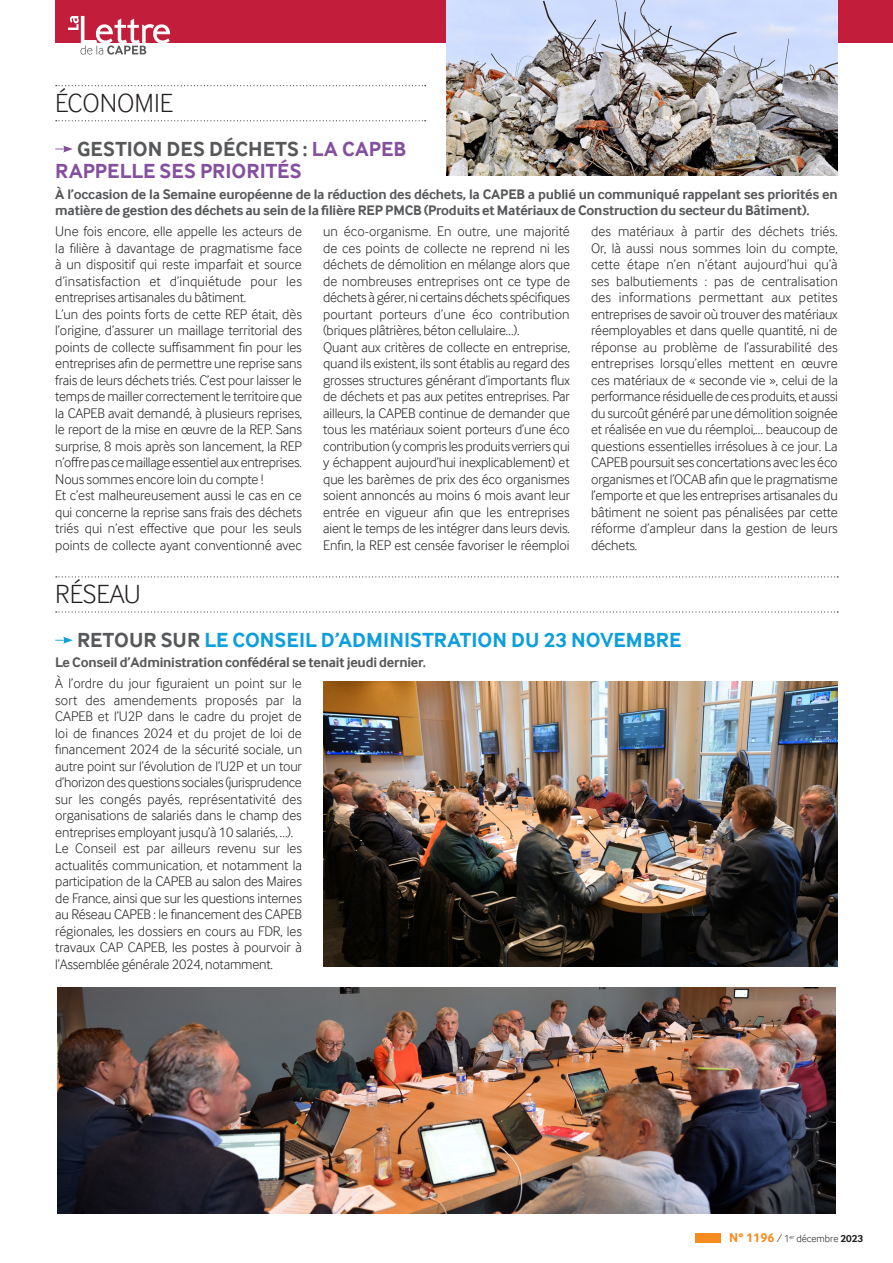
<style>
.page{position:relative;width:893px;height:1263px;background:#fff}
.page>*{position:absolute;margin:0;border:0;box-sizing:border-box;transform-origin:0 0}
.Chap_Paraph{font:300 27px "Inter Face";color:#231f20}
.Titre_article{font:700 21px "Inter Face";letter-spacing:.005em;color:#0c9fdc}
.Titre_article-2{font:700 21px/22.5px "Inter Face";letter-spacing:.005em;color:#854f9f}
.Textes_ok{font:300 14.25px/16.5px "Inter Face";letter-spacing:-.01em;color:#231f20;text-align:justify}
.Textes_ok-2{font:700 14.25px/16.5px "Inter Face";letter-spacing:-.015em;color:#57585a}
.t1{font:300 10.5px "Inter Face";color:#231f20}
.s1{color:#57585a}
.s2{font-weight:700;font-size:13.05px;color:#f68b1f}
.s3{font-weight:700}
</style>
<div class="page">
<div style="left:55px;top:0;width:838px;height:43px;background:#c21e3c"></div>
<div style="left:696px;top:1233px;width:25px;height:10px;background:#f68b1f"></div>
<svg style="left:68px;top:16px;width:102px;height:39px"></svg>
<svg style="left:56px;top:85px;width:370px;height:1px"></svg>
<svg style="left:56px;top:120px;width:370px;height:1px"></svg>
<svg style="left:55px;top:145px;width:18px;height:8px"></svg>
<img style="left:446px;top:0;width:392px;height:176px">
<svg style="left:56px;top:576px;width:782px;height:1px"></svg>
<svg style="left:56px;top:611px;width:782px;height:1px"></svg>
<svg style="left:55px;top:637px;width:18px;height:7px"></svg>
<img style="left:57px;top:987px;width:779px;height:226px">
<img style="left:323px;top:681px;width:515px;height:285px">
<p class="Chap_Paraph" style="left:55px;top:88px;width:119px">ÉCONOMIE</p>
<p class="Titre_article-2" style="left:55px;top:137px;width:352px;text-indent:22px"><span class="s1">GESTION DES DÉCHETS :</span> LA CAPEB<br>RAPPELLE SES PRIORITÉS</p>
<p class="Textes_ok-2" style="left:55px;top:186px;width:784px">À l’occasion de la Semaine européenne de la réduction des déchets, la CAPEB a publié un communiqué rappelant ses priorités en matière de gestion des déchets au sein de la filière REP PMCB (Produits et Matériaux de Construction du secteur du Bâtiment).</p>
<p class="Textes_ok" style="left:55px;top:223px;width:248px">Une fois encore, elle appelle les acteurs de la filière à davantage de pragmatisme face à un dispositif qui reste imparfait et source d’insatisfaction et d’inquiétude pour les entreprises artisanales du bâtiment.</p>
<p class="Textes_ok" style="left:55px;top:305px;width:248px">L’un des points forts de cette REP était, dès l’origine, d’assurer un maillage territorial des points de collecte suffisamment fin pour les entreprises afin de permettre une reprise sans frais de leurs déchets triés. C’est pour laisser le temps de mailler correctement le territoire que la CAPEB avait demandé, à plusieurs reprises, le report de la mise en œuvre de la REP. Sans surprise, 8 mois après son lancement, la REP n’offre pas ce maillage essentiel aux entreprises.<br>Nous sommes encore loin du compte !</p>
<p class="Textes_ok" style="left:55px;top:487px;width:248px">Et c’est malheureusement aussi le cas en ce qui concerne la reprise sans frais des déchets triés qui n’est effective que pour les seuls points de collecte ayant conventionné avec</p>
<p class="Textes_ok" style="left:323px;top:223px;width:248px">un éco-organisme. En outre, une majorité de ces points de collecte ne reprend ni les déchets de démolition en mélange alors que de nombreuses entreprises ont ce type de déchets à gérer, ni certains déchets spécifiques pourtant porteurs d’une éco contribution (briques plâtrières, béton cellulaire…).</p>
<p class="Textes_ok" style="left:323px;top:338px;width:248px">Quant aux critères de collecte en entreprise, quand ils existent, ils sont établis au regard des grosses structures générant d’importants flux de déchets et pas aux petites entreprises. Par ailleurs, la CAPEB continue de demander que tous les matériaux soient porteurs d’une éco contribution (y compris les produits verriers qui y échappent aujourd’hui inexplicablement) et que les barèmes de prix des éco organismes soient annoncés au moins 6 mois avant leur entrée en vigueur afin que les entreprises aient le temps de les intégrer dans leurs devis.</p>
<p class="Textes_ok" style="left:323px;top:536px;width:248px">Enfin, la REP est censée favoriser le réemploi</p>
<p class="Textes_ok" style="left:591px;top:223px;width:248px">des matériaux à partir des déchets triés.<br>Or, là aussi nous sommes loin du compte, cette étape n’en n’étant aujourd’hui qu’à ses balbutiements : pas de centralisation des informations permettant aux petites entreprises de savoir où trouver des matériaux réemployables et dans quelle quantité, ni de réponse au problème de l’assurabilité des entreprises lorsqu’elles mettent en œuvre ces matériaux de « seconde vie », celui de la performance résiduelle de ces produits, et aussi du surcoût généré par une démolition soignée et réalisée en vue du réemploi,… beaucoup de questions essentielles irrésolues à ce jour. La CAPEB poursuit ses concertations avec les éco organismes et l’OCAB afin que le pragmatisme l’emporte et que les entreprises artisanales du bâtiment ne soient pas pénalisées par cette réforme d’ampleur dans la gestion de leurs déchets.</p>
<p class="Chap_Paraph" style="left:55px;top:579px;width:87px">RÉSEAU</p>
<p class="Titre_article" style="left:77px;top:627px;width:606px"><span class="s1">RETOUR SUR</span> LE CONSEIL D’ADMINISTRATION DU 23 NOVEMBRE</p>
<p class="Textes_ok-2" style="left:55px;top:654px;width:372px">Le Conseil d’Administration confédéral se tenait jeudi dernier.</p>
<p class="Textes_ok" style="left:55px;top:675px;width:248px">À l’ordre du jour figuraient un point sur le sort des amendements proposés par la CAPEB et l’U2P dans le cadre du projet de loi de finances 2024 et du projet de loi de financement 2024 de la sécurité sociale, un autre point sur l’évolution de l’U2P et un tour d’horizon des questions sociales (jurisprudence sur les congés payés, représentativité des organisations de salariés dans le champ des entreprises employant jusqu’à 10 salariés, …).</p>
<p class="Textes_ok" style="left:55px;top:840px;width:248px">Le Conseil est par ailleurs revenu sur les actualités communication, et notamment la participation de la CAPEB au salon des Maires de France, ainsi que sur les questions internes au Réseau CAPEB : le financement des CAPEB régionales, les dossiers en cours au FDR, les travaux CAP CAPEB, les postes à pourvoir à l’Assemblée générale 2024, notamment.</p>
<p class="t1" style="left:729px;top:1233px;width:135px"><span class="s2">N° 1196</span> / 1<sup>er</sup> décembre <span class="s3">2023</span></p>
</div>
